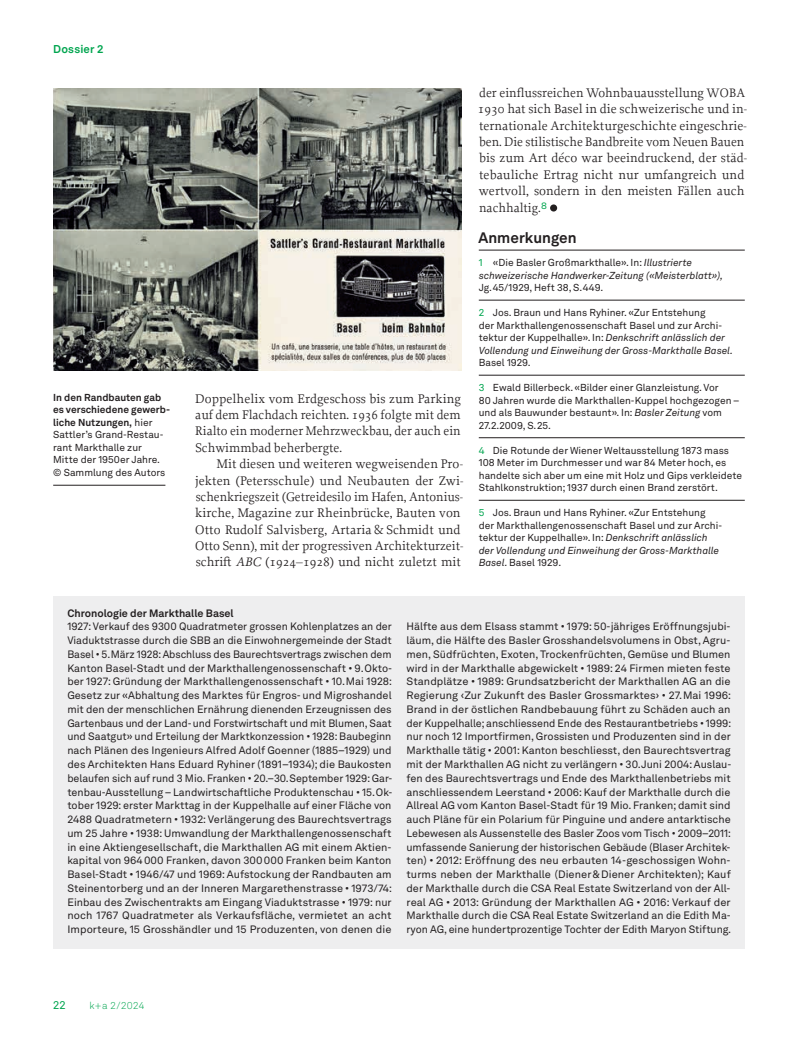
<style>
.page{position:relative;width:798px;height:1046px;background:#fff}
.page>*{position:absolute;margin:0;border:0;box-sizing:border-box;transform-origin:0 0}
.t1{font:700 15px "Akkurat LL";color:#231f20}
.t2{font:13.12px/16.4px "Proforma";letter-spacing:.005em;color:#231f20}
.t3{font:700 11.25px "Akkurat LL";letter-spacing:.02em;color:#00a54f}
.t4{font:11.25px "Akkurat LL";color:#00a54f}
.t5{font:10.62px/13.8px "Akkurat LL";letter-spacing:-.005em;color:#231f20;text-align:justify}
.t6{font:700 10.62px "Akkurat LL";color:#231f20}
.t7{font:10px/12.5px "Akkurat LL";color:#231f20}
.t8{font:italic 10px/12.5px "Akkurat LL";color:#231f20}
.t9{font:300 10px "Akkurat LL";color:#00a54f}
.s1{font-size:12.88px}
.s2{font-family:"Akkurat LL";font-weight:300;font-size:17.5px;color:#00a54f}
.s3{font-style:normal;color:#00a54f}
.s4{font-style:normal}
.s5{color:#00a54f}
.s6{font-style:italic}
.s7{font-style:italic;font-size:12.88px}
.s8{font-size:9.38px}
.s9{font-weight:700}
</style>
<div class="page">
<hr style="left:478px;top:250px;width:266px;height:1px;background:#231f20">
<hr style="left:478px;top:300px;width:266px;height:1px;background:#231f20">
<hr style="left:478px;top:375px;width:266px;height:1px;background:#231f20">
<hr style="left:478px;top:437px;width:266px;height:1px;background:#231f20">
<hr style="left:478px;top:500px;width:266px;height:1px;background:#231f20">
<div style="left:550px;top:204px;width:7px;height:7px;background:#231f20;border-radius:50%"></div>
<div style="left:53px;top:595px;width:691px;height:353px;background:#eeeeef"></div>
<img style="left:53px;top:88px;width:408px;height:282px">
<hr style="left:53px;top:485px;width:112px;height:1px;background:#231f20">
<p class="t3" style="left:53px;top:40px;width:52px">Dossier 2</p>
<p class="t2" style="left:477px;top:84px;width:271px">der einflussreichen Wohnbauausstellung <span class="s1">WOBA </span>1930 hat sich Basel in die schweizerische und in&shy;ternationale Architekturgeschichte eingeschrie&shy;ben. Die stilistische Bandbreite vom Neuen Bauen bis zum Art déco war beeindruckend, der städ&shy;tebauliche Ertrag nicht nur umfangreich und wertvoll, sondern in den meisten Fällen auch nachhaltig.<span class="s2">8</span></p>
<h1 class="t1" style="left:478px;top:226px;width:99px">Anmerkungen</h1>
<p class="t8" style="left:478px;top:256px;width:245px"><span class="s3">1</span> <span class="s4">«Die Basler Großmarkthalle». In:</span> Illustrierte schweizerische Handwerker-Zeitung («Meisterblatt»),</p>
<p class="t7" style="left:478px;top:281px;width:126px">Jg.45/1929, Heft 38, S.449.</p>
<p class="t7" style="left:478px;top:306px;width:255px"><span class="s5">2</span> Jos. Braun und Hans Ryhiner. «Zur Entstehung<br>der Markthallengenossenschaft Basel und zur Archi&shy;tektur der Kuppelhalle». In: <span class="s6">Denkschrift anlässlich der Vollendung und Einweihung der Gross-Markthalle Basel.</span></p>
<p class="t7" style="left:478px;top:356px;width:53px">Basel 1929.</p>
<p class="t7" style="left:478px;top:381px;width:262px"><span class="s5">3</span> Ewald Billerbeck. «Bilder einer Glanzleistung. Vor<br>80 Jahren wurde die Markthallen-Kuppel hochgezogen – und als Bauwunder bestaunt». In: <span class="s6">Basler Zeitung</span> vom 27.2.2009, S.25.</p>
<p class="t7" style="left:478px;top:443px;width:265px"><span class="s5">4</span> Die Rotunde der Wiener Weltausstellung 1873 mass 108 Meter im Durchmesser und war 84 Meter hoch, es handelte sich aber um eine mit Holz und Gips verkleidete Stahlkonstruktion; 1937 durch einen Brand zerstört.</p>
<p class="t7" style="left:478px;top:506px;width:243px"><span class="s5">5</span> Jos. Braun und Hans Ryhiner. «Zur Entstehung der Markthallengenossenschaft Basel und zur Archi&shy;tektur der Kuppelhalle». In: <span class="s6">Denkschrift anlässlich der Vollendung und Einweihung der Gross-Markthalle Basel.</span> Basel 1929.</p>
<p class="t2" style="left:195px;top:390px;width:267px;text-align:justify">Doppelhelix vom Erdgeschoss bis zum Parking auf dem Flachdach reichten. 1936 folgte mit dem Rialto ein moderner Mehrzweckbau, der auch ein Schwimmbad beherbergte.</p>
<p class="t2" style="left:195px;top:455px;width:269px;text-indent:21px">Mit diesen und weiteren wegweisenden Pro&shy;jekten (Petersschule) und Neubauten der Zwi&shy;schenkriegszeit (Getreidesilo im Hafen, Antonius&shy;kirche, Magazine zur Rheinbrücke, Bauten von Otto Rudolf Salvisberg, Artaria &amp; Schmidt und Otto Senn), mit der progressiven Architekturzeit&shy;schrift <span class="s7">ABC</span> (1924–1928) und nicht zuletzt mit</p>
<p class="t6" style="left:67px;top:604px;width:168px">Chronologie der Markthalle Basel</p>
<p class="t5" style="left:67px;top:619px;width:326px">1927: Verkauf des 9300 Quadratmeter grossen Kohlenplatzes an der Viaduktstrasse durch die SBB an die Einwohnergemeinde der Stadt Basel <span class="s8">•</span> 5.März 1928: Abschluss des Baurechtsvertrags zwischen dem Kanton Basel-Stadt und der Markthallengenossenschaft <span class="s8">•</span> 9.Okto&shy;ber 1927: Gründung der Markthallengenossenschaft <span class="s8">•</span> 10.Mai 1928:<br>Gesetz zur «Abhaltung des Marktes für Engros- und Migroshandel mit den der menschlichen Ernährung dienenden Erzeugnissen des Gartenbaus und der Land- und Forstwirtschaft und mit Blumen, Saat und Saatgut» und Erteilung der Marktkonzession <span class="s8">•</span> 1928: Baubeginn nach Plänen des Ingenieurs Alfred Adolf Goenner (1885–1929) und des Architekten Hans Eduard Ryhiner (1891–1934); die Baukosten belaufen sich auf rund 3 Mio. Franken <span class="s8">•</span> 20.–30.September 1929: Gar&shy;tenbau-Ausstellung – Landwirtschaftliche Produktenschau <span class="s8">•</span> 15.Ok&shy;tober 1929: erster Markttag in der Kuppelhalle auf einer Fläche von 2488 Quadratmetern <span class="s8">•</span> 1932: Verlängerung des Baurechtsvertrags um 25 Jahre <span class="s8">•</span> 1938: Umwandlung der Markthallengenossenschaft in eine Aktiengesellschaft, die Markthallen AG mit einem Aktien&shy;kapital von 964000 Franken, davon 300000 Franken beim Kanton Basel-Stadt <span class="s8">•</span> 1946/47 und 1969: Aufstockung der Randbauten am Steinentorberg und an der Inneren Margarethenstrasse <span class="s8">•</span> 1973/74:<br>Einbau des Zwischentrakts am Eingang Viaduktstrasse <span class="s8">•</span> 1979: nur noch 1767 Quadratmeter als Verkaufsfläche, vermietet an acht Importeure, 15 Grosshändler und 15 Produzenten, von denen die</p>
<p class="t5" style="left:406px;top:619px;width:326px">Hälfte aus dem Elsass stammt <span class="s8">•</span> 1979: 50-jähriges Eröffnungsjubi&shy;läum, die Hälfte des Basler Grosshandelsvolumens in Obst, Agru&shy;men, Südfrüchten, Exoten, Trockenfrüchten, Gemüse und Blumen wird in der Markthalle abgewickelt <span class="s8">•</span> 1989: 24 Firmen mieten feste Standplätze <span class="s8">•</span> 1989: Grundsatzbericht der Markthallen AG an die Regierung ‹Zur Zukunft des Basler Grossmarktes› <span class="s8">•</span> 27.Mai 1996:<br>Brand in der östlichen Randbebauung führt zu Schäden auch an der Kuppelhalle; anschliessend Ende des Restaurantbetriebs <span class="s8">•</span> 1999: nur noch 12 Importfirmen, Grossisten und Produzenten sind in der Markthalle tätig <span class="s8">•</span> 2001: Kanton beschliesst, den Baurechtsvertrag mit der Markthallen AG nicht zu verlängern <span class="s8">•</span> 30.Juni 2004: Auslau&shy;fen des Baurechtsvertrags und Ende des Markthallenbetriebs mit anschliessendem Leerstand <span class="s8">•</span> 2006: Kauf der Markthalle durch die Allreal AG vom Kanton Basel-Stadt für 19 Mio. Franken; damit sind auch Pläne für ein Polarium für Pinguine und andere antarktische Lebewesen als Aussenstelle des Basler Zoos vom Tisch <span class="s8">•</span> 2009–2011: umfassende Sanierung der historischen Gebäude (Blaser Architek&shy;ten) <span class="s8">•</span> 2012: Eröffnung des neu erbauten 14-geschossigen Wohn&shy;turms neben der Markthalle (Diener&amp;Diener Architekten); Kauf der Markthalle durch die CSA Real Estate Switzerland von der All&shy;real AG <span class="s8">•</span> 2013: Gründung der Markthallen AG <span class="s8">•</span> 2016: Verkauf der Markthalle durch die CSA Real Estate Switzerland an die Edith Ma&shy;ryon AG, eine hundertprozentige Tochter der Edith Maryon Stiftung.</p>
<p class="t7" style="left:53px;top:390px;width:118px"><span class="s9">In den Randbauten gab es verschiedene gewerb&shy;liche Nutzungen,</span> hier<br>Sattler’s Grand-Restau&shy;rant Markthalle zur<br>Mitte der 1950er Jahre. © Sammlung des Autors</p>
<p class="t4" style="left:53px;top:996px;width:14px">22</p>
<p class="t9" style="left:89px;top:998px;width:57px">k+a 2/2024</p>
</div>
